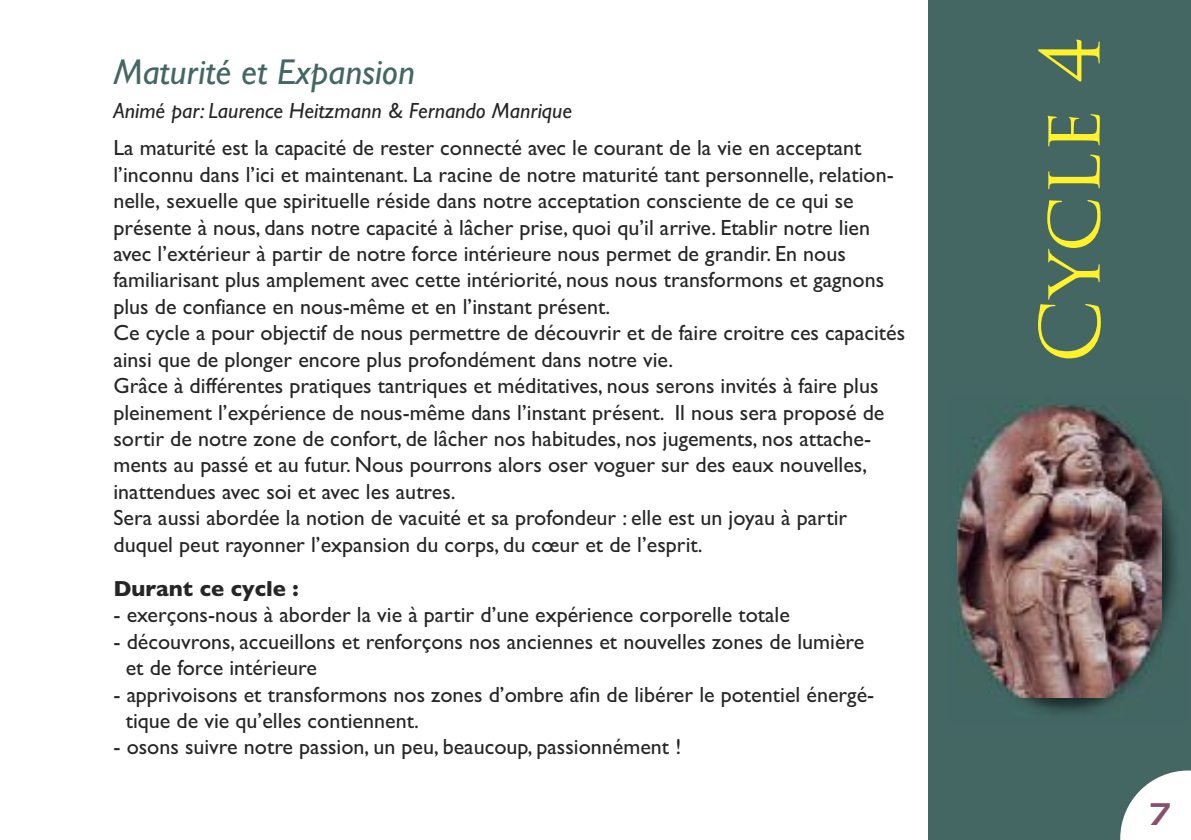
<style>
.page{position:relative;width:1191px;height:840px;background:#fff}
.page>*{position:absolute;margin:0;border:0;box-sizing:border-box;transform-origin:0 0}
.t1{font:80px "Trajan Pro";color:#fff12a}
.t2{font:italic 36px "Gill Sans";color:#446764}
.t3{font:28px "Hancock Park Laser";color:#884f6e}
.t4{font:22px/26.4px "Gill Sans";color:#272627}
.t5{font:700 22px "Gill Sans";color:#272627}
.s1{font-style:italic}
</style>
<div class="page">
<div style="left:928px;top:0;width:263px;height:839px;background:#446764"></div>
<svg style="left:1120px;top:770px;width:71px;height:69px"></svg>
<img style="left:1011px;top:470px;width:165px;height:243px">
<img style="left:957px;top:405px;width:204px;height:292px">
<p class="t2" style="left:113px;top:50px;width:303px">Maturité et Expansion</p>
<p class="t4" style="left:113px;top:91px;width:749px;line-height:37.8px"><span class="s1">Animé par: Laurence Heitzmann &amp; Fernando Manrique<br></span>La maturité est la capacité de rester connecté avec le courant de la vie en acceptant</p>
<p class="t4" style="left:113px;top:161px;width:793px">l’inconnu dans l’ici et maintenant. La racine de notre maturité tant personnelle, relation&shy;nelle, sexuelle que spirituelle réside dans notre acceptation consciente de ce qui se présente à nous, dans notre capacité à lâcher prise, quoi qu’il arrive. Etablir notre lien avec l’extérieur à partir de notre force intérieure nous permet de grandir. En nous familiarisant plus amplement avec cette intériorité, nous nous transformons et gagnons plus de confiance en nous-même et en l’instant présent.<br>Ce cycle a pour objectif de nous permettre de découvrir et de faire croitre ces capacités ainsi que de plonger encore plus profondément dans notre vie.<br>Grâce à différentes pratiques tantriques et méditatives, nous serons invités à faire plus pleinement l’expérience de nous-même dans l’instant présent. Il nous sera proposé de sortir de notre zone de confort, de lâcher nos habitudes, nos jugements, nos attache&shy;ments au passé et au futur. Nous pourrons alors oser voguer sur des eaux nouvelles, inattendues avec soi et avec les autres.<br>Sera aussi abordée la notion de vacuité et sa profondeur : elle est un joyau à partir duquel peut rayonner l’expansion du corps, du cœur et de l’esprit.</p>
<p class="t5" style="left:113px;top:575px;width:187px">Durant ce cycle :</p>
<p class="t4" style="left:113px;top:601px;width:678px">- exerçons-nous à aborder la vie à partir d’une expérience corporelle totale</p>
<p class="t4" style="left:126px;top:627px;width:740px;text-indent:-12px">- découvrons, accueillons et renforçons nos anciennes et nouvelles zones de lumière et de force intérieure</p>
<p class="t4" style="left:126px;top:680px;width:750px;text-indent:-12px">- apprivoisons et transformons nos zones d’ombre afin de libérer le potentiel énergé&shy;tique de vie qu’elles contiennent.</p>
<p class="t4" style="left:113px;top:733px;width:569px">- osons suivre notre passion, un peu, beaucoup, passionnément !</p>
<p class="t1" style="left:1039px;top:363px;width:328px;rotate:-90deg">Cycle 4</p>
<p class="t3" style="left:1150px;top:798px;width:23px">7</p>
</div>
